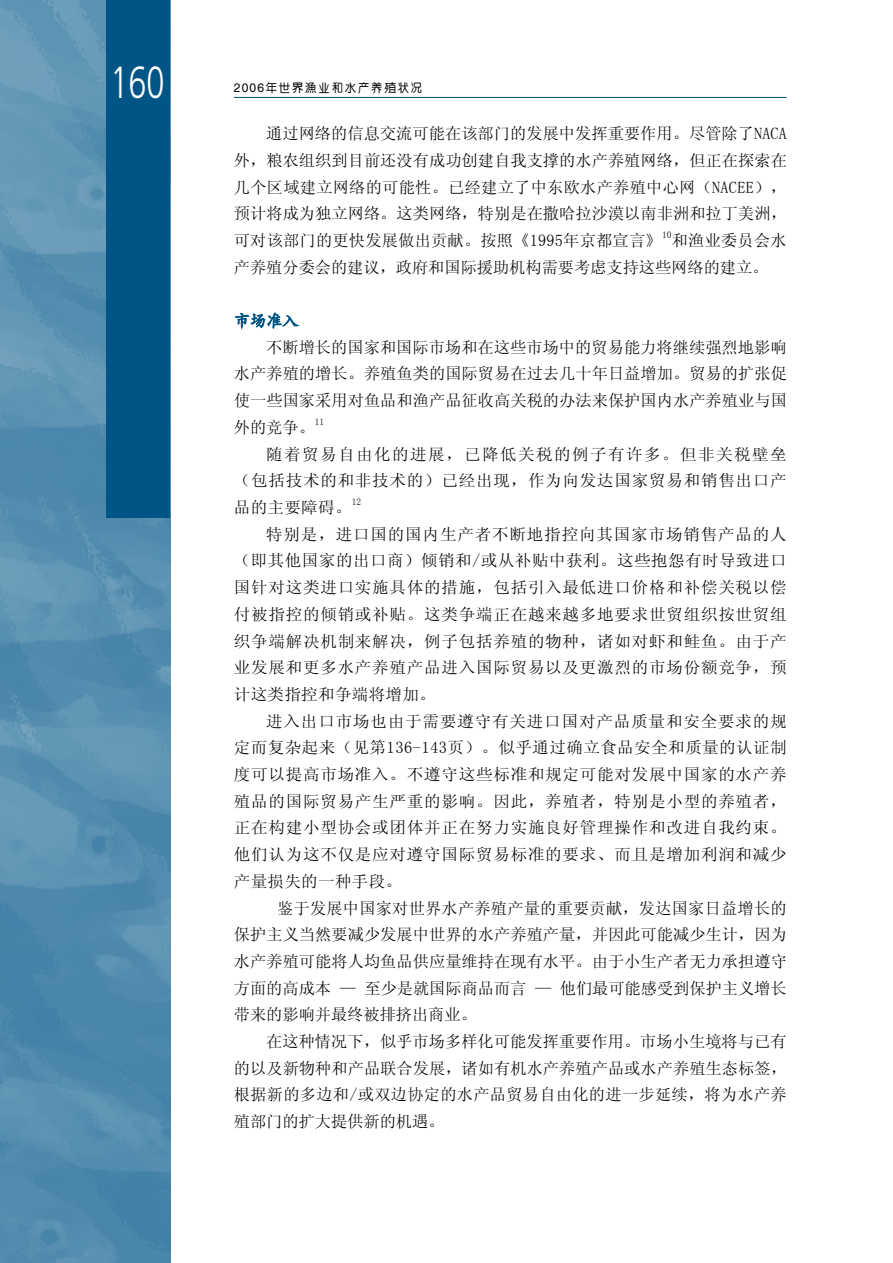
<style>
.page{position:relative;width:893px;height:1263px;background:#fff}
.page>*{position:absolute;margin:0;border:0;box-sizing:border-box;transform-origin:0 0}
.t1{font:300 45px "Frutiger LT Std";color:#fff;scale:.72 1}
.t2{font:16.2px/26.7px "Sim Sun";letter-spacing:.015em;color:#000;text-align:justify}
.t3{font:16.2px "CT Kai Ti SJ";color:#005587}
.t4{font:12px "CT Zhong Yuan SJ";letter-spacing:.1em;color:#000}
.t5{font:9.45px "Sim Sun";color:#000}
</style>
<div class="page">
<img style="left:0;top:0;width:170px;height:1263px">
<div style="left:106px;top:0;width:64px;height:518px;background:#005587"></div>
<hr style="left:234px;top:97px;width:553px;height:1px;background:#005587">
<svg style="left:235px;top:313px;width:64px;height:16px"></svg>
<h1 class="t1" style="left:110px;top:57px;width:77px">160</h1>
<p class="t4" style="left:234px;top:81px;width:190px">2006年世界渔业和水产养殖状况</p>
<p class="t2" style="left:234px;top:120px;width:554px;text-indent:32px">通过网络的信息交流可能在该部门的发展中发挥重要作用。尽管除了NACA外，粮农组织到目前还没有成功创建自我支撑的水产养殖网络，但正在探索在几个区域建立网络的可能性。已经建立了中东欧水产养殖中心网（NACEE），预计将成为独立网络。这类网络，特别是在撒哈拉沙漠以南非洲和拉丁美洲，可对该部门的更快发展做出贡献。按照《1995年京都宣言》</p>
<p class="t5" style="left:662px;top:230px;width:11px">10</p>
<p class="t2" style="left:234px;top:227px;width:554px;text-indent:438px">和渔业委员会水产养殖分委会的建议，政府和国际援助机构需要考虑支持这些网络的建立。</p>
<p class="t3" style="left:234px;top:312px;width:66px">市场准入</p>
<p class="t2" style="left:234px;top:334px;width:554px;text-indent:32px">不断增长的国家和国际市场和在这些市场中的贸易能力将继续强烈地影响水产养殖的增长。养殖鱼类的国际贸易在过去几十年日益增加。贸易的扩张促使一些国家采用对鱼品和渔产品征收高关税的办法来保护国内水产养殖业与国外的竞争。</p>
<p class="t5" style="left:315px;top:417px;width:11px">11</p>
<p class="t2" style="left:234px;top:440px;width:554px;text-indent:32px">随着贸易自由化的进展，已降低关税的例子有许多。但非关税壁垒（包括技术的和非技术的）已经出现，作为向发达国家贸易和销售出口产品的主要障碍。</p>
<p class="t5" style="left:352px;top:497px;width:11px">12</p>
<p class="t2" style="left:234px;top:521px;width:554px;text-indent:32px">特别是，进口国的国内生产者不断地指控向其国家市场销售产品的人（即其他国家的出口商）倾销和/或从补贴中获利。这些抱怨有时导致进口国针对这类进口实施具体的措施，包括引入最低进口价格和补偿关税以偿付被指控的倾销或补贴。这类争端正在越来越多地要求世贸组织按世贸组织争端解决机制来解决，例子包括养殖的物种，诸如对虾和鲑鱼。由于产业发展和更多水产养殖产品进入国际贸易以及更激烈的市场份额竞争，预计这类指控和争端将增加。</p>
<p class="t2" style="left:234px;top:707px;width:554px;text-indent:32px">进入出口市场也由于需要遵守有关进口国对产品质量和安全要求的规定而复杂起来（见第136-143页）。似乎通过确立食品安全和质量的认证制度可以提高市场准入。不遵守这些标准和规定可能对发展中国家的水产养殖品的国际贸易产生严重的影响。因此，养殖者，特别是小型的养殖者，正在构建小型协会或团体并正在努力实施良好管理操作和改进自我约束。他们认为这不仅是应对遵守国际贸易标准的要求、而且是增加利润和减少产量损失的一种手段。</p>
<p class="t2" style="left:234px;top:894px;width:554px;text-indent:43px">鉴于发展中国家对世界水产养殖产量的重要贡献，发达国家日益增长的保护主义当然要减少发展中世界的水产养殖产量，并因此可能减少生计，因为水产养殖可能将人均鱼品供应量维持在现有水平。由于小生产者无力承担遵守方面的高成本 — 至少是就国际商品而言 — 他们最可能感受到保护主义增长带来的影响并最终被排挤出商业。</p>
<p class="t2" style="left:234px;top:1028px;width:554px;text-indent:32px">在这种情况下，似乎市场多样化可能发挥重要作用。市场小生境将与已有的以及新物种和产品联合发展，诸如有机水产养殖产品或水产养殖生态标签，根据新的多边和/或双边协定的水产品贸易自由化的进一步延续，将为水产养殖部门的扩大提供新的机遇。</p>
</div>
